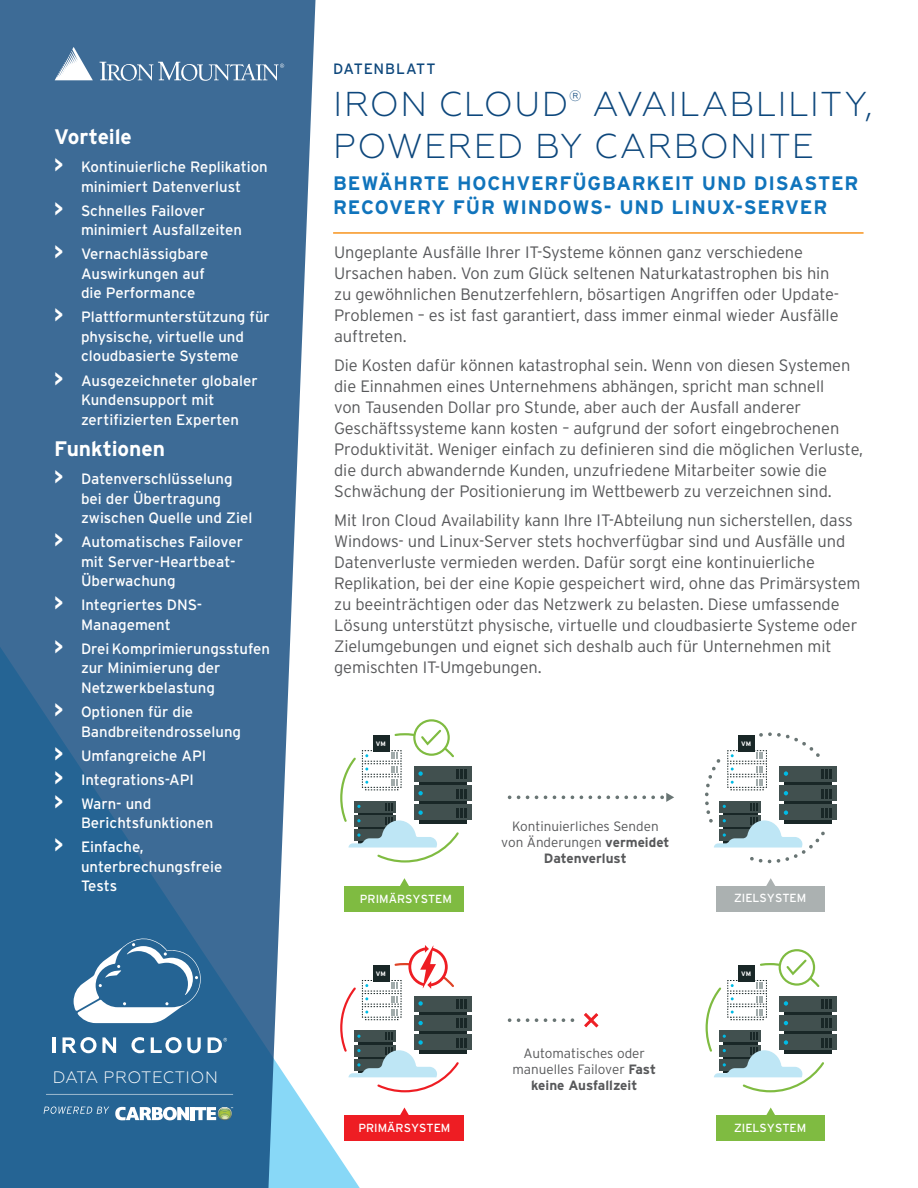
<style>
.page{position:relative;width:918px;height:1188px;background:#fff}
.page>*{position:absolute;margin:0;border:0;box-sizing:border-box;transform-origin:0 0}
.Title_Text{font:300 34.5px/42px "Geometria";letter-spacing:.035em;color:#0d477c}
.Sidebar_Header_-Whit{font:700 21px "Interstate";letter-spacing:-.005em;color:#fff}
.Title_Text-2{font:700 19.5px/23.4px "Interstate";letter-spacing:.04em;color:#1074bc}
.Headline_Text{font:300 16.5px/21px "Interstate";letter-spacing:-.005em;color:#57585a}
.t1{font:300 16.5px "Geometria";letter-spacing:.02em;color:#fff}
.t2{font:15px/19.5px "Interstate";color:#fff}
.CASE_STUDY{font:15px "Interstate";letter-spacing:.045em;color:#0d477c}
.Title_Text-3{font:300 15px "Geometria";color:#0d477c}
.Body_Copy{font:300 13.5px/16.2px "Interstate";color:#57585a;text-align:center}
.t3{font:11.7px "Interstate";color:#fff}
.t4{font:700 6.45px "Interstate";color:#fff}
.s1{font-weight:700;font-size:21px}
.s2{font-weight:700}
</style>
<div class="page">
<svg style="left:316px;top:886px;width:77px;height:302px"></svg>
<svg style="left:0;top:0;width:316px;height:1188px;background:#45749d"></svg>
<svg style="left:100px;top:62px;width:184px;height:19px;background:#6b8eaf"></svg>
<svg style="left:55px;top:47px;width:38px;height:33px"></svg>
<hr style="left:333px;top:232px;width:531px;height:2px;background:#f7931d">
<svg style="left:44px;top:1107px;width:65px;height:7px"></svg>
<hr style="left:190px;top:1107px;width:4px;height:13px;background:#fff">
<svg style="left:115px;top:1107px;width:74px;height:13px"></svg>
<svg style="left:195px;top:1107px;width:38px;height:13px"></svg>
<svg style="left:46px;top:1094px;width:187px;height:1px"></svg>
<hr style="left:52px;top:1037px;width:3px;height:16px;background:#fff">
<svg style="left:63px;top:1037px;width:53px;height:16px"></svg>
<svg style="left:131px;top:1037px;width:13px;height:16px"></svg>
<svg style="left:151px;top:1037px;width:50px;height:16px"></svg>
<svg style="left:73px;top:939px;width:129px;height:84px"></svg>
<svg style="left:208px;top:1037px;width:19px;height:16px"></svg>
<div style="left:716px;top:886px;width:109px;height:25px;background:#abb1b1"></div>
<div style="left:345px;top:886px;width:119px;height:25px;background:#7fbb41"></div>
<svg style="left:400px;top:878px;width:9px;height:8px"></svg>
<svg style="left:766px;top:878px;width:9px;height:8px"></svg>
<svg style="left:510px;top:793px;width:164px;height:9px"></svg>
<div style="left:779px;top:766px;width:58px;height:16px;background:#41504f"></div>
<div style="left:779px;top:785px;width:58px;height:16px;background:#41504f"></div>
<div style="left:779px;top:805px;width:58px;height:15px;background:#41504f"></div>
<svg style="left:705px;top:732px;width:127px;height:132px"></svg>
<svg style="left:466px;top:766px;width:5px;height:16px"></svg>
<svg style="left:466px;top:785px;width:5px;height:16px"></svg>
<svg style="left:466px;top:805px;width:5px;height:15px"></svg>
<svg style="left:414px;top:720px;width:35px;height:35px"></svg>
<div style="left:413px;top:719px;width:37px;height:37px;border:2px solid #7fbb41;border-radius:50%"></div>
<svg style="left:340px;top:728px;width:126px;height:135px"></svg>
<div style="left:716px;top:1115px;width:109px;height:26px;background:#7fbb41"></div>
<div style="left:345px;top:1115px;width:119px;height:26px;background:#ee1d23"></div>
<svg style="left:400px;top:1108px;width:9px;height:7px"></svg>
<svg style="left:766px;top:1108px;width:9px;height:7px"></svg>
<svg style="left:510px;top:1013px;width:89px;height:15px"></svg>
<svg style="left:466px;top:996px;width:5px;height:16px"></svg>
<svg style="left:466px;top:1015px;width:5px;height:16px"></svg>
<svg style="left:466px;top:1035px;width:5px;height:15px"></svg>
<svg style="left:340px;top:945px;width:126px;height:148px"></svg>
<div style="left:779px;top:996px;width:58px;height:16px;background:#41504f"></div>
<div style="left:779px;top:1015px;width:58px;height:16px;background:#41504f"></div>
<div style="left:779px;top:1035px;width:58px;height:15px;background:#41504f"></div>
<svg style="left:780px;top:950px;width:34px;height:35px"></svg>
<div style="left:779px;top:949px;width:36px;height:37px;border:2px solid #7fbb41;border-radius:50%"></div>
<svg style="left:705px;top:958px;width:127px;height:135px"></svg>
<p class="Sidebar_Header_-Whit" style="left:54px;top:125px;width:79px">Vorteile</p>
<p class="t2" style="left:54px;top:157px;width:215px;text-align:center"><span class="s1">&gt;</span> Kontinuierliche Replikation minimiert Datenverlust</p>
<p class="t2" style="left:81px;top:201px;width:163px;text-indent:-27px"><span class="s1">&gt;</span> Schnelles Failover minimiert Ausfallzeiten</p>
<p class="t2" style="left:81px;top:244px;width:129px;text-indent:-27px"><span class="s1">&gt;</span> Vernachlässigbare<br>Auswirkungen auf die Performance</p>
<p class="t2" style="left:54px;top:307px;width:217px;text-align:center"><span class="s1">&gt;</span> Plattformunterstützung für physische, virtuelle und cloudbasierte Systeme</p>
<p class="t2" style="left:81px;top:370px;width:178px;text-indent:-27px"><span class="s1">&gt;</span> Ausgezeichneter globaler<br>Kundensupport mit zertifizierten Experten</p>
<p class="Sidebar_Header_-Whit" style="left:54px;top:437px;width:113px">Funktionen</p>
<p class="t2" style="left:81px;top:469px;width:173px;text-indent:-27px"><span class="s1">&gt;</span> Datenverschlüsselung bei der Übertragung zwischen Quelle und Ziel</p>
<p class="t2" style="left:81px;top:532px;width:163px;text-indent:-27px"><span class="s1">&gt;</span> Automatisches Failover mit Server-Heartbeat-<br>Überwachung</p>
<p class="t2" style="left:54px;top:595px;width:150px;text-align:center"><span class="s1">&gt;</span> Integriertes DNS-<br>Management</p>
<p class="t2" style="left:81px;top:639px;width:190px;text-indent:-27px"><span class="s1">&gt;</span> Drei Komprimierungsstufen zur Minimierung der<br>Netzwerkbelastung</p>
<p class="t2" style="left:81px;top:702px;width:162px;text-indent:-27px"><span class="s1">&gt;</span> Optionen für die<br>Bandbreitendrosselung</p>
<p class="t2" style="left:54px;top:745px;width:154px"><span class="s1">&gt;</span> Umfangreiche API</p>
<p class="t2" style="left:54px;top:770px;width:142px"><span class="s1">&gt;</span> Integrations-API</p>
<p class="t2" style="left:81px;top:794px;width:134px;text-indent:-27px"><span class="s1">&gt;</span> Warn- und<br>Berichtsfunktionen</p>
<p class="t2" style="left:81px;top:837px;width:143px;text-indent:-27px"><span class="s1">&gt;</span> Einfache, unterbrechungsfreie<br>Tests</p>
<p class="t1" style="left:53px;top:1068px;width:167px">DATA PROTECTION</p>
<p class="CASE_STUDY" style="left:333px;top:60px;width:104px">DATENBLATT</p>
<p class="Title_Text" style="left:333px;top:83px;width:237px">IRON CLOUD</p>
<p class="Title_Text-3" style="left:569px;top:87px;width:15px">®</p>
<p class="Title_Text" style="left:333px;top:83px;width:541px;text-indent:259px">AVAILABLILITY,<br>POWERED BY CARBONITE</p>
<p class="Title_Text-2" style="left:333px;top:172px;width:527px">BEWÄHRTE HOCHVERFÜGBARKEIT UND DISASTER<br>RECOVERY FÜR WINDOWS- UND LINUX-SERVER</p>
<p class="Headline_Text" style="left:334px;top:242px;width:507px">Ungeplante Ausfälle Ihrer IT-Systeme können ganz verschiedene Ursachen haben. Von zum Glück seltenen Naturkatastrophen bis hin zu gewöhnlichen Benutzerfehlern, bösartigen Angriffen oder Update-Problemen – es ist fast garantiert, dass immer einmal wieder Ausfälle auftreten.</p>
<p class="Headline_Text" style="left:334px;top:355px;width:530px">Die Kosten dafür können katastrophal sein. Wenn von diesen Systemen die Einnahmen eines Unternehmens abhängen, spricht man schnell<br>von Tausenden Dollar pro Stunde, aber auch der Ausfall anderer Geschäftssysteme kann kosten – aufgrund der sofort eingebrochenen Produktivität. Weniger einfach zu definieren sind die möglichen Verluste, die durch abwandernde Kunden, unzufriedene Mitarbeiter sowie die Schwächung der Positionierung im Wettbewerb zu verzeichnen sind.</p>
<p class="Headline_Text" style="left:334px;top:510px;width:528px">Mit Iron Cloud Availability kann Ihre IT-Abteilung nun sicherstellen, dass Windows- und Linux-Server stets hochverfügbar sind und Ausfälle und Datenverluste vermieden werden. Dafür sorgt eine kontinuierliche Replikation, bei der eine Kopie gespeichert wird, ohne das Primärsystem zu beeinträchtigen oder das Netzwerk zu belasten. Diese umfassende Lösung unterstützt physische, virtuelle und cloudbasierte Systeme oder Zielumgebungen und eignet sich deshalb auch für Unternehmen mit gemischten IT-Umgebungen.</p>
<p class="t4" style="left:376px;top:740px;width:11px">VM</p>
<p class="t4" style="left:741px;top:740px;width:11px">VM</p>
<p class="Body_Copy" style="left:501px;top:818px;width:170px">Kontinuierliches Senden von Änderungen <span class="s2">vermeidet<br>Datenverlust</span></p>
<p class="t3" style="left:360px;top:892px;width:94px">PRIMÄRSYSTEM</p>
<p class="t3" style="left:734px;top:892px;width:74px">ZIELSYSTEM</p>
<p class="t4" style="left:376px;top:970px;width:11px">VM</p>
<p class="t4" style="left:741px;top:970px;width:11px">VM</p>
<p class="Body_Copy" style="left:513px;top:1045px;width:145px">Automatisches oder manuelles Failover <span class="s2">Fast keine Ausfallzeit</span></p>
<p class="t3" style="left:358px;top:1121px;width:94px">PRIMÄRSYSTEM</p>
<p class="t3" style="left:734px;top:1121px;width:74px">ZIELSYSTEM</p>
</div>
